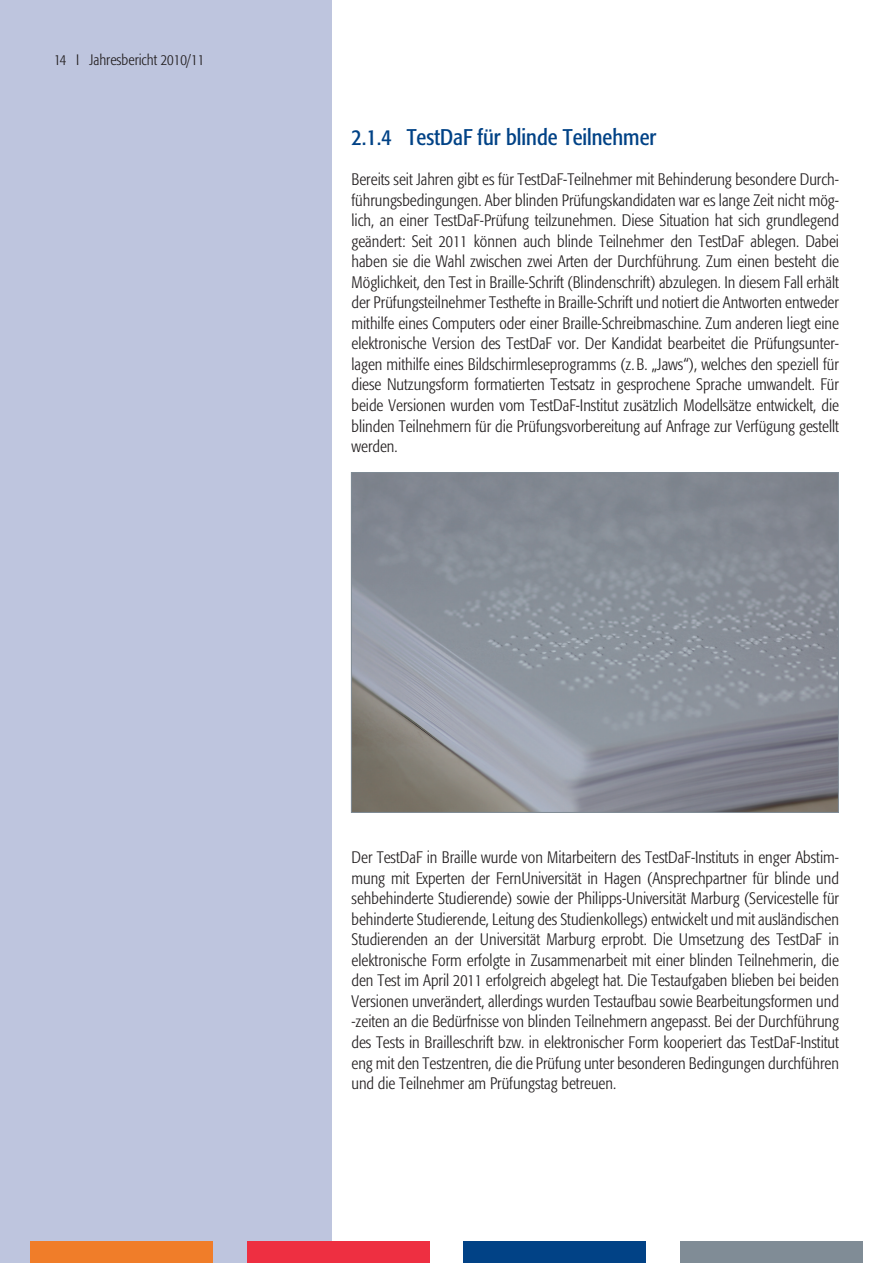
<style>
.page{position:relative;width:893px;height:1263px;background:#fff}
.page>*{position:absolute;margin:0;border:0;box-sizing:border-box;transform-origin:0 0}
.t1{font:22.5px "Formata Condensed BQ";color:#014286}
.t2{font:300 16.5px/20.5px "Formata Condensed BQ";color:#231f20;text-align:justify}
.t3{font:300 15px "Formata Condensed BQ";color:#231f20}
</style>
<div class="page">
<div style="left:0;top:0;width:332px;height:1263px;background:#bec5de"></div>
<div style="left:680px;top:1242px;width:183px;height:21px;background:#808c96"></div>
<div style="left:463px;top:1242px;width:183px;height:21px;background:#014286"></div>
<div style="left:247px;top:1242px;width:182px;height:21px;background:#ee2f41"></div>
<div style="left:30px;top:1242px;width:183px;height:21px;background:#f07d29"></div>
<img style="left:353px;top:474px;width:484px;height:337px">
<p class="t3" style="left:54px;top:51px;width:152px">14 I Jahresbericht 2010/11</p>
<h1 class="t1" style="left:351px;top:124px;width:306px">2.1.4 TestDaF für blinde Teilnehmer</h1>
<p class="t2" style="left:351px;top:169px;width:489px">Bereits seit Jahren gibt es für TestDaF-Teilnehmer mit Behinderung besondere Durch&shy;führungsbedingungen. Aber blinden Prüfungskandidaten war es lange Zeit nicht mög&shy;lich, an einer TestDaF-Prüfung teilzunehmen. Diese Situation hat sich grundlegend geändert: Seit 2011 können auch blinde Teilnehmer den TestDaF ablegen. Dabei haben sie die Wahl zwischen zwei Arten der Durchführung. Zum einen besteht die Möglichkeit, den Test in Braille-Schrift (Blindenschrift) abzulegen. In diesem Fall erhält der Prüfungsteilnehmer Testhefte in Braille-Schrift und notiert die Antworten entweder mithilfe eines Computers oder einer Braille-Schreibmaschine. Zum anderen liegt eine elektronische Version des TestDaF vor. Der Kandidat bearbeitet die Prüfungsunter&shy;lagen mithilfe eines Bildschirmleseprogramms (z. B. „Jaws“), welches den speziell für diese Nutzungsform formatierten Testsatz in gesprochene Sprache umwandelt. Für beide Versionen wurden vom TestDaF-Institut zusätzlich Modellsätze entwickelt, die blinden Teilnehmern für die Prüfungsvorbereitung auf Anfrage zur Verfügung gestellt werden.</p>
<p class="t2" style="left:351px;top:847px;width:489px">Der TestDaF in Braille wurde von Mitarbeitern des TestDaF-Instituts in enger Abstim&shy;mung mit Experten der FernUniversität in Hagen (Ansprechpartner für blinde und sehbehinderte Studierende) sowie der Philipps-Universität Marburg (Servicestelle für behinderte Studierende, Leitung des Studienkollegs) entwickelt und mit ausländischen Studierenden an der Universität Marburg erprobt. Die Umsetzung des TestDaF in elektronische Form erfolgte in Zusammenarbeit mit einer blinden Teilnehmerin, die den Test im April 2011 erfolgreich abgelegt hat. Die Testaufgaben blieben bei beiden Versionen unverändert, allerdings wurden Testaufbau sowie Bearbeitungsformen und -zeiten an die Bedürfnisse von blinden Teilnehmern angepasst. Bei der Durchführung des Tests in Brailleschrift bzw. in elektronischer Form kooperiert das TestDaF-Institut eng mit den Testzentren, die die Prüfung unter besonderen Bedingungen durchführen und die Teilnehmer am Prüfungstag betreuen.</p>
</div>
